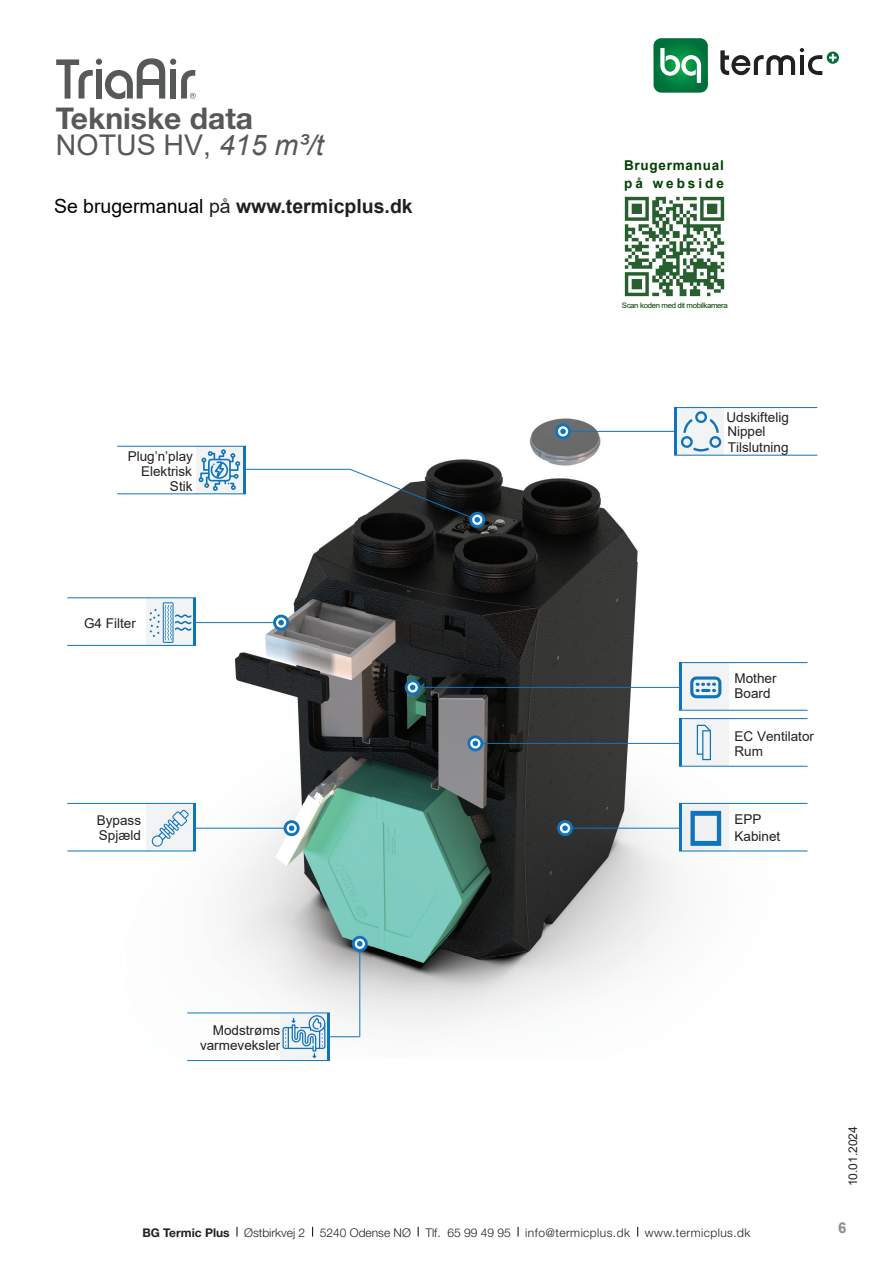
<style>
.page{position:relative;width:893px;height:1263px;background:#fff}
.page>*{position:absolute;margin:0;border:0;box-sizing:border-box;transform-origin:0 0}
.t1{font:700 30px "Helvetica Neue LT Std";color:#57585a}
.t2{font:28.5px "Arial";color:#57585a}
.t3{font:700 19.5px "Arial";color:#231f20}
.t4{font:16.2px "Roboto";color:#171419}
.t5{font:700 15px "Arial";color:#8c8e91}
.t6{font:13.5px/15px "Arial";color:#231f20}
.t7{font:700 13.5px "Arial";letter-spacing:.055em;color:#004000}
.t8{font:700 13.5px "Arial";letter-spacing:.22em;color:#004000}
.t9{font:300 12px "Helvetica Neue LT Std";letter-spacing:.035em;color:#231f20}
.t10{font:12px "Arial";color:#231f20}
.t11{font:7.5px "Arial";letter-spacing:-.05em;color:#004000;scale:1.05 1}
.s1{font-style:italic}
.s2{font-weight:400;color:#000}
.s3{font-weight:400}
.s4{font-weight:700}
</style>
<div class="page">
<svg style="left:236px;top:1227px;width:2px;height:9px"></svg>
<svg style="left:517px;top:1227px;width:2px;height:9px"></svg>
<svg style="left:827px;top:52px;width:12px;height:12px"></svg>
<svg style="left:653px;top:38px;width:55px;height:55px"></svg>
<svg style="left:829px;top:54px;width:7px;height:7px"></svg>
<svg style="left:720px;top:48px;width:102px;height:27px"></svg>
<svg style="left:56px;top:58px;width:140px;height:41px"></svg>
<img style="left:624px;top:196px;width:101px;height:101px">
<img style="left:373px;top:408px;width:373px;height:139px">
<img style="left:67px;top:445px;width:306px;height:593px">
<img style="left:746px;top:407px;width:72px;height:445px">
<img style="left:373px;top:547px;width:374px;height:480px">
<img style="left:681px;top:804px;width:48px;height:47px">
<svg style="left:469px;top:512px;width:16px;height:16px"></svg>
<svg style="left:472px;top:515px;width:10px;height:10px"></svg>
<div style="left:196px;top:446px;width:48px;height:48px;background:#f2f3f4"></div>
<svg style="left:199px;top:449px;width:281px;height:73px"></svg>
<hr style="left:244px;top:446px;width:2px;height:48px;background:#1074bc">
<hr style="left:117px;top:446px;width:129px;height:1px;background:#1074bc">
<hr style="left:117px;top:494px;width:129px;height:1px;background:#1074bc">
<div style="left:676px;top:408px;width:48px;height:47px;background:#f2f3f4"></div>
<hr style="left:674px;top:408px;width:2px;height:47px;background:#1074bc">
<hr style="left:674px;top:407px;width:143px;height:1px;background:#1074bc">
<hr style="left:674px;top:455px;width:143px;height:1px;background:#1074bc">
<hr style="left:563px;top:431px;width:112px;height:1px;background:#1074bc">
<svg style="left:681px;top:411px;width:40px;height:40px"></svg>
<svg style="left:555px;top:423px;width:16px;height:16px"></svg>
<svg style="left:558px;top:426px;width:10px;height:10px"></svg>
<svg style="left:560px;top:429px;width:6px;height:5px"></svg>
<hr style="left:166px;top:622px;width:115px;height:1px;background:#1074bc">
<div style="left:146px;top:598px;width:48px;height:47px;background:#f2f3f4"></div>
<hr style="left:194px;top:598px;width:2px;height:47px;background:#1074bc">
<hr style="left:67px;top:597px;width:129px;height:1px;background:#1074bc">
<hr style="left:67px;top:645px;width:129px;height:1px;background:#1074bc">
<svg style="left:273px;top:615px;width:16px;height:16px"></svg>
<svg style="left:276px;top:617px;width:10px;height:11px"></svg>
<svg style="left:278px;top:620px;width:6px;height:5px"></svg>
<svg style="left:149px;top:602px;width:43px;height:41px"></svg>
<hr style="left:166px;top:828px;width:126px;height:1px;background:#1074bc">
<hr style="left:565px;top:828px;width:115px;height:1px;background:#1074bc">
<hr style="left:359px;top:944px;width:1px;height:93px;background:#1074bc">
<div style="left:146px;top:803px;width:48px;height:48px;background:#f2f3f4"></div>
<hr style="left:194px;top:803px;width:2px;height:48px;background:#1074bc">
<hr style="left:679px;top:803px;width:2px;height:48px;background:#1074bc">
<hr style="left:67px;top:803px;width:129px;height:1px;background:#1074bc">
<hr style="left:67px;top:851px;width:129px;height:1px;background:#1074bc">
<hr style="left:679px;top:803px;width:128px;height:1px;background:#1074bc">
<hr style="left:679px;top:851px;width:128px;height:1px;background:#1074bc">
<svg style="left:284px;top:820px;width:16px;height:16px"></svg>
<svg style="left:286px;top:823px;width:11px;height:10px"></svg>
<svg style="left:289px;top:825px;width:5px;height:6px"></svg>
<svg style="left:557px;top:820px;width:16px;height:16px"></svg>
<div style="left:560px;top:823px;width:10px;height:10px;background:#fff;border-radius:50%"></div>
<svg style="left:562px;top:825px;width:6px;height:6px"></svg>
<svg style="left:352px;top:936px;width:16px;height:16px"></svg>
<svg style="left:355px;top:939px;width:10px;height:10px"></svg>
<svg style="left:357px;top:941px;width:6px;height:5px"></svg>
<svg style="left:151px;top:809px;width:38px;height:38px"></svg>
<div style="left:280px;top:1013px;width:48px;height:47px;background:#f2f3f4"></div>
<hr style="left:328px;top:1013px;width:2px;height:47px;background:#1074bc">
<hr style="left:187px;top:1013px;width:143px;height:1px;background:#1074bc">
<hr style="left:187px;top:1060px;width:143px;height:1px;background:#1074bc">
<hr style="left:329px;top:1036px;width:31px;height:1px;background:#1074bc">
<svg style="left:282px;top:1015px;width:44px;height:43px"></svg>
<svg style="left:690px;top:811px;width:31px;height:35px"></svg>
<div style="left:681px;top:719px;width:48px;height:47px;background:#f2f3f4"></div>
<hr style="left:475px;top:743px;width:205px;height:1px;background:#1074bc">
<hr style="left:679px;top:719px;width:2px;height:47px;background:#1074bc">
<hr style="left:679px;top:718px;width:128px;height:1px;background:#1074bc">
<hr style="left:679px;top:766px;width:128px;height:1px;background:#1074bc">
<svg style="left:467px;top:735px;width:16px;height:16px"></svg>
<svg style="left:470px;top:738px;width:10px;height:10px"></svg>
<svg style="left:473px;top:741px;width:5px;height:5px"></svg>
<svg style="left:697px;top:725px;width:14px;height:35px"></svg>
<div style="left:681px;top:663px;width:48px;height:47px;background:#f2f3f4"></div>
<hr style="left:413px;top:687px;width:267px;height:1px;background:#1074bc">
<hr style="left:679px;top:663px;width:2px;height:47px;background:#1074bc">
<hr style="left:679px;top:662px;width:128px;height:1px;background:#1074bc">
<hr style="left:679px;top:710px;width:128px;height:1px;background:#1074bc">
<svg style="left:405px;top:679px;width:16px;height:16px"></svg>
<svg style="left:408px;top:682px;width:10px;height:10px"></svg>
<svg style="left:410px;top:685px;width:5px;height:5px"></svg>
<svg style="left:690px;top:676px;width:31px;height:22px"></svg>
<h1 class="t1" style="left:56px;top:100px;width:199px">Tekniske data</h1>
<h2 class="t2" style="left:56px;top:126px;width:269px">NOTUS HV, <span class="s1">415 m³/t</span></h2>
<h3 class="t3" style="left:54px;top:193px;width:360px"><span class="s2">Se brugermanual</span> <span class="s3">på</span> www.termicplus.dk</h3>
<p class="t6" style="left:128px;top:449px;width:67px;text-align:right">Plug’n’play<br>Elektrisk<br>Stik</p>
<p class="t6" style="left:84px;top:615px;width:53px">G4 Filter</p>
<p class="t6" style="left:97px;top:813px;width:46px">Bypass<br>Spjæld</p>
<p class="t7" style="left:624px;top:156px;width:101px">Brugermanual</p>
<p class="t8" style="left:624px;top:174px;width:101px">på webside</p>
<p class="t11" style="left:622px;top:300px;width:102px">Scan koden med dit mobilkamera</p>
<p class="t6" style="left:726px;top:410px;width:64px;line-height:13.5px">Udskiftelig<br>Nippel</p>
<p class="t6" style="left:728px;top:440px;width:62px">Tilslutning</p>
<p class="t4" style="left:711px;top:443px;width:96px">AIR DAMPER</p>
<p class="t6" style="left:734px;top:671px;width:44px">Mother<br>Board</p>
<p class="t6" style="left:734px;top:728px;width:81px">EC Ventilator<br>Rum</p>
<p class="t6" style="left:734px;top:812px;width:29px">EPP</p>
<p class="t6" style="left:734px;top:828px;width:47px">Kabinet</p>
<p class="t4" style="left:731px;top:826px;width:75px">SILENCER</p>
<p class="t6" style="left:200px;top:1023px;width:82px;text-align:right">Modstrøms varmeveksler</p>
<p class="t9" style="left:142px;top:1225px;width:610px"><span class="s4">BG Termic Plus</span> Østbirkvej 2 5240 Odense NØ Tlf. 65 99 49 95 info@termicplus.dk www.termicplus.dk</p>
<p class="t10" style="left:845px;top:1186px;width:62px;rotate:-90deg">10.01.2024</p>
<p class="t5" style="left:838px;top:1217px;width:10px">6</p>
</div>
